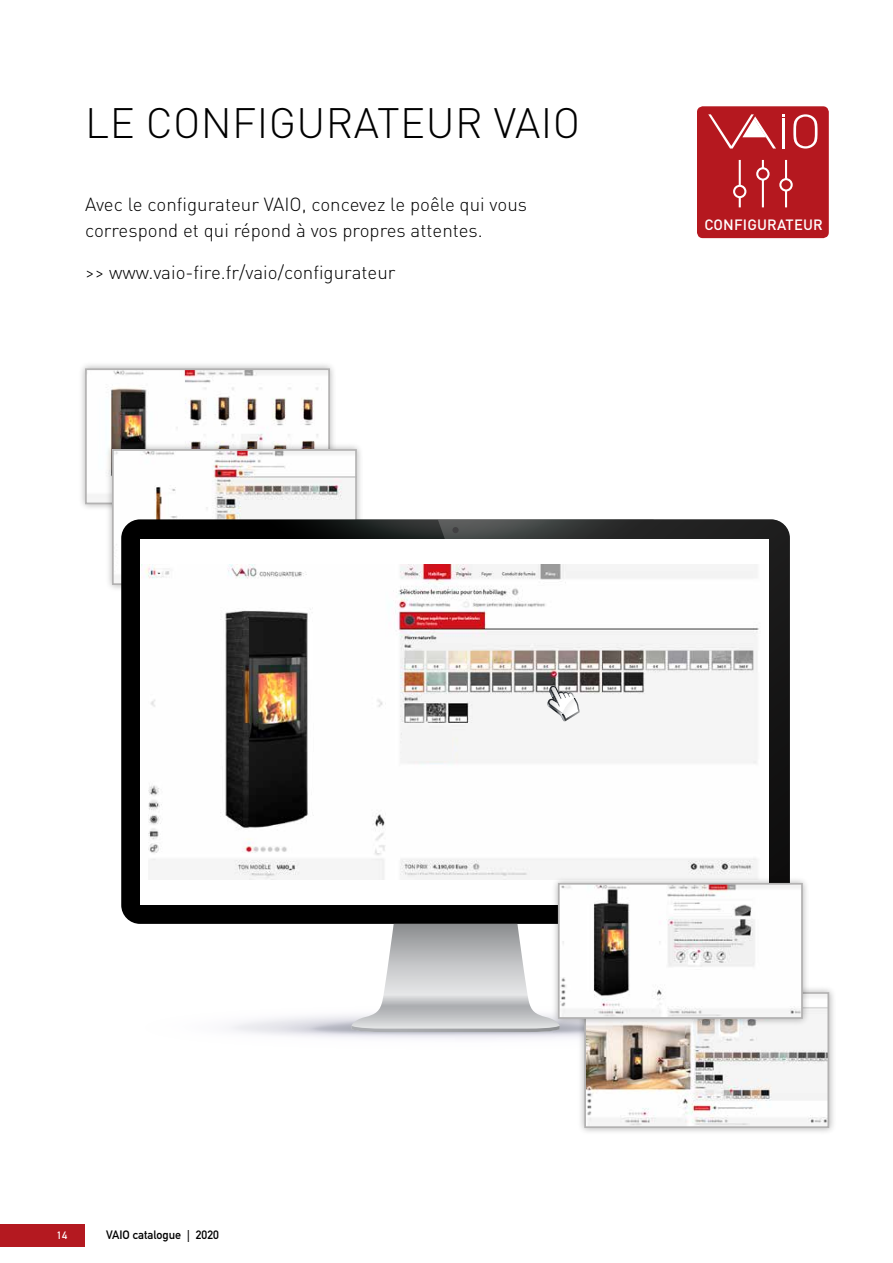
<style>
.page{position:relative;width:893px;height:1263px;background:#fff}
.page>*{position:absolute;margin:0;border:0;box-sizing:border-box;transform-origin:0 0}
.t1{font:300 42px "DINOT";letter-spacing:.01em;color:#000}
.t2{font:300 18.75px/25.3px "DINOT";color:#000}
.t3{font:500 14.7px "DINOT";letter-spacing:.01em;color:#fff}
.t4{font:12px "DIN Mittelschrift Std";color:#000}
.t5{font:10.5px "DIN Mittelschrift Std";color:#fff}
</style>
<div class="page">
<div style="left:0;top:1225px;width:85px;height:22px;background:#b41920"></div>
<div style="left:78px;top:361px;width:259px;height:150px;background:#000;opacity:.3"></div>
<img style="left:88px;top:371px;width:239px;height:130px">
<div style="left:85px;top:368px;width:245px;height:136px;border:2px solid #b3b2b2"></div>
<div style="left:105px;top:442px;width:259px;height:150px;background:#000;opacity:.3"></div>
<img style="left:115px;top:452px;width:239px;height:130px">
<div style="left:112px;top:449px;width:245px;height:136px;border:2px solid #b3b2b2"></div>
<div style="left:121px;top:519px;width:669px;height:405px;background:#000;border-radius:19px"></div>
<svg style="left:426px;top:519px;width:364px;height:405px"></svg>
<svg style="left:248px;top:519px;width:415px;height:20px"></svg>
<div style="left:141px;top:539px;width:628px;height:366px;background:#fff"></div>
<svg style="left:231px;top:924px;width:346px;height:115px"></svg>
<div style="left:452px;top:527px;width:7px;height:6px;background:#424143;border-radius:50%"></div>
<div style="left:577px;top:985px;width:259px;height:150px;background:#000;opacity:.3"></div>
<img style="left:587px;top:995px;width:239px;height:130px">
<div style="left:584px;top:992px;width:245px;height:136px;border:2px solid #b3b2b2"></div>
<div style="left:697px;top:106px;width:132px;height:132px;background:#b5181f;border-radius:6px"></div>
<svg style="left:708px;top:114px;width:68px;height:35px"></svg>
<svg style="left:793px;top:114px;width:24px;height:35px"></svg>
<hr style="left:782px;top:118px;width:3px;height:31px;background:#fff">
<hr style="left:739px;top:160px;width:2px;height:47px;background:#fff">
<hr style="left:762px;top:160px;width:2px;height:47px;background:#fff">
<hr style="left:785px;top:160px;width:2px;height:47px;background:#fff">
<div style="left:734px;top:186px;width:11px;height:11px;background:#b5181f;border-radius:50%"></div>
<div style="left:733px;top:185px;width:13px;height:13px;border:2px solid #fff;border-radius:50%"></div>
<svg style="left:757px;top:168px;width:11px;height:12px"></svg>
<div style="left:756px;top:167px;width:14px;height:14px;border:2px solid #fff;border-radius:50%"></div>
<div style="left:780px;top:179px;width:12px;height:11px;background:#b5181f;border-radius:50%"></div>
<div style="left:779px;top:178px;width:14px;height:13px;border:2px solid #fff;border-radius:50%"></div>
<img style="left:141px;top:564px;width:618px;height:316px">
<div style="left:402px;top:728px;width:49px;height:33px;background:#f4f4f4"></div>
<svg style="left:547px;top:686px;width:33px;height:35px"></svg>
<div style="left:551px;top:876px;width:259px;height:150px;background:#000;opacity:.3"></div>
<img style="left:561px;top:886px;width:239px;height:130px">
<div style="left:558px;top:883px;width:245px;height:136px;border:2px solid #b3b2b2"></div>
<h1 class="t1" style="left:85px;top:97px;width:496px">LE CONFIGURATEUR VAIO</h1>
<p class="t2" style="left:85px;top:192px;width:444px">Avec le configurateur VAIO, concevez le poêle qui vous correspond et qui répond à vos propres attentes.</p>
<p class="t2" style="left:85px;top:259px;width:312px">&gt;&gt; www.vaio-fire.fr/vaio/configurateur</p>
<p class="t3" style="left:704px;top:215px;width:120px">CONFIGURATEUR</p>
<p class="t5" style="left:57px;top:1229px;width:12px">14</p>
<p class="t4" style="left:106px;top:1228px;width:114px">VAIO catalogue | 2020</p>
</div>
